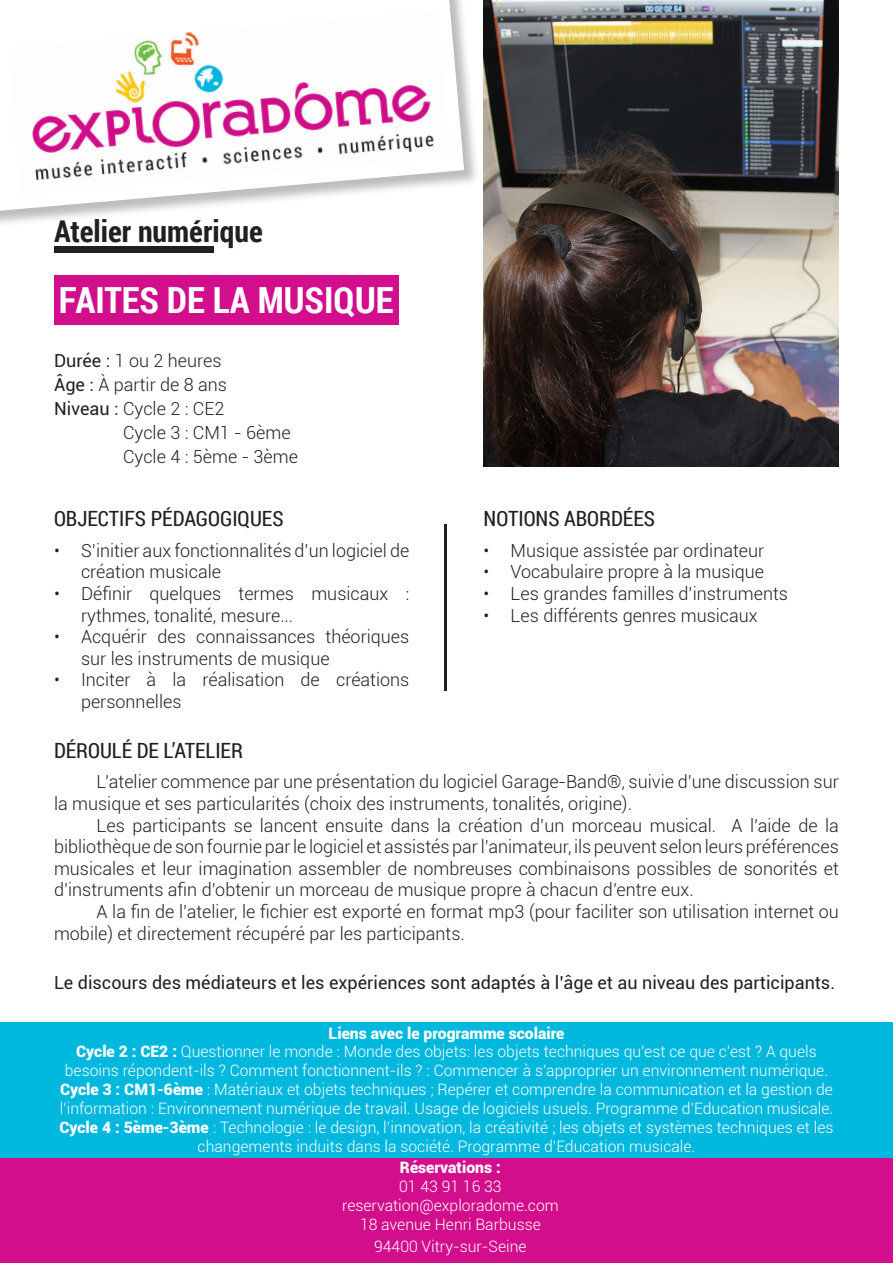
<style>
.page{position:relative;width:893px;height:1263px;background:#fff}
.page>*{position:absolute;margin:0;border:0;box-sizing:border-box;transform-origin:0 0}
.t1{font:700 36px "Roboto Condensed";color:#fff}
.t2{font:700 30px "Roboto Condensed";color:#231f20}
.t3{font:21px "Roboto Condensed";color:#231f20}
.t4{font:300 18px/21.6px "Roboto";color:#231f20}
.t5{font:18px "Roboto";color:#231f20}
.t6{font:300 15.75px/18.9px "Roboto";color:#fff;text-align:center}
.t7{font:900 15.75px "Roboto";color:#fff}
.s1{font-weight:400}
.s2{font-weight:400;color:#fff}
.s3{font-weight:900}
</style>
<div class="page">
<img style="left:484px;top:0;width:355px;height:467px">
<div style="left:0;top:0;width:480px;height:230px;background:#231f20;opacity:.3"></div>
<svg style="left:0;top:0;width:464px;height:211px"></svg>
<div style="left:54px;top:275px;width:344px;height:50px;background:#d20e8c"></div>
<div style="left:54px;top:247px;width:160px;height:6px;background:#231f20"></div>
<img style="left:8px;top:11px;width:442px;height:184px">
<hr style="left:444px;top:524px;width:2px;height:167px;background:#231f20">
<div style="left:0;top:1023px;width:893px;height:160px;background:#00b8de"></div>
<div style="left:0;top:1158px;width:893px;height:104px;background:#d20e8c"></div>
<p class="t2" style="left:54px;top:210px;width:210px">Atelier numérique</p>
<p class="t1" style="left:59px;top:275px;width:336px">FAITES DE LA MUSIQUE</p>
<p class="t4" style="left:54px;top:349px;width:169px"><span class="s1">Durée :</span> 1 ou 2 heures</p>
<p class="t4" style="left:54px;top:373px;width:175px"><span class="s1">Âge :</span> À partir de 8 ans</p>
<p class="t4" style="left:54px;top:397px;width:172px"><span class="s1">Niveau :</span> Cycle 2 : CE2</p>
<p class="t4" style="left:54px;top:421px;width:238px"><span class="s2">Niveau :</span> Cycle 3 : CM1 - 6ème</p>
<p class="t4" style="left:54px;top:445px;width:246px"><span class="s2">Niveau :</span> Cycle 4 : 5ème - 3ème</p>
<p class="t3" style="left:54px;top:504px;width:231px">OBJECTIFS PÉDAGOGIQUES</p>
<p class="t4" style="left:81px;top:539px;width:330px;text-indent:-27px">• S’initier aux fonctionnalités d’un logiciel de création musicale</p>
<p class="t4" style="left:81px;top:582px;width:330px;text-indent:-27px">• Définir quelques termes musicaux : rythmes, tonalité, mesure...</p>
<p class="t4" style="left:81px;top:625px;width:330px;text-indent:-27px">• Acquérir des connaissances théoriques sur les instruments de musique</p>
<p class="t4" style="left:81px;top:669px;width:330px;text-indent:-27px">• Inciter à la réalisation de créations personnelles</p>
<p class="t3" style="left:484px;top:504px;width:173px">NOTIONS ABORDÉES</p>
<p class="t4" style="left:484px;top:539px;width:282px">• Musique assistée par ordinateur</p>
<p class="t4" style="left:484px;top:561px;width:282px">• Vocabulaire propre à la musique</p>
<p class="t4" style="left:484px;top:582px;width:306px">• Les grandes familles d’instruments</p>
<p class="t4" style="left:484px;top:604px;width:276px">• Les différents genres musicaux</p>
<p class="t3" style="left:54px;top:736px;width:190px">DÉROULÉ DE L’ATELIER</p>
<p class="t4" style="left:54px;top:770px;width:786px;text-indent:43px">L’atelier commence par une présentation du logiciel Garage-Band®, suivie d’une discussion sur la musique et ses particularités (choix des instruments, tonalités, origine).</p>
<p class="t4" style="left:54px;top:814px;width:786px;text-align:justify;text-indent:43px">Les participants se lancent ensuite dans la création d’un morceau musical. A l’aide de la bibliothèque de son fournie par le logiciel et assistés par l’animateur, ils peuvent selon leurs préférences musicales et leur imagination assembler de nombreuses combinaisons possibles de sonorités et d’instruments afin d’obtenir un morceau de musique propre à chacun d’entre eux.</p>
<p class="t4" style="left:54px;top:900px;width:786px;text-indent:43px">A la fin de l’atelier, le fichier est exporté en format mp3 (pour faciliter son utilisation internet ou mobile) et directement récupéré par les participants.</p>
<p class="t5" style="left:54px;top:970px;width:783px">Le discours des médiateurs et les expériences sont adaptés à l’âge et au niveau des participants.</p>
<p class="t7" style="left:329px;top:1022px;width:237px">Liens avec le programme scolaire</p>
<p class="t6" style="left:65px;top:1042px;width:765px"><span class="s3">Cycle 2 : CE2 :</span> Questionner le monde : Monde des objets: les objets techniques qu’est ce que c’est ? A quels besoins répondent-ils ? Comment fonctionnent-ils ? : Commencer à s’approprier un environnement numérique.</p>
<p class="t6" style="left:60px;top:1080px;width:775px;text-align:left"><span class="s3">Cycle 3 : CM1-6ème</span> : Matériaux et objets techniques ; Repérer et comprendre la communication et la gestion de l’information : Environnement numérique de travail. Usage de logiciels usuels. Programme d’Education musicale.</p>
<p class="t6" style="left:60px;top:1117px;width:775px"><span class="s3">Cycle 4 : 5ème-3ème</span> : Technologie : le design, l’innovation, la créativité ; les objets et systèmes techniques et les changements induits dans la société. Programme d’Education musicale.</p>
<p class="t7" style="left:400px;top:1156px;width:102px">Réservations :</p>
<p class="t6" style="left:399px;top:1177px;width:104px">01 43 91 16 33</p>
<p class="t6" style="left:342px;top:1195px;width:218px">reservation@exploradome.com</p>
<p class="t6" style="left:360px;top:1214px;width:182px">18 avenue Henri Barbusse</p>
<p class="t6" style="left:374px;top:1236px;width:154px">94400 Vitry-sur-Seine</p>
</div>
